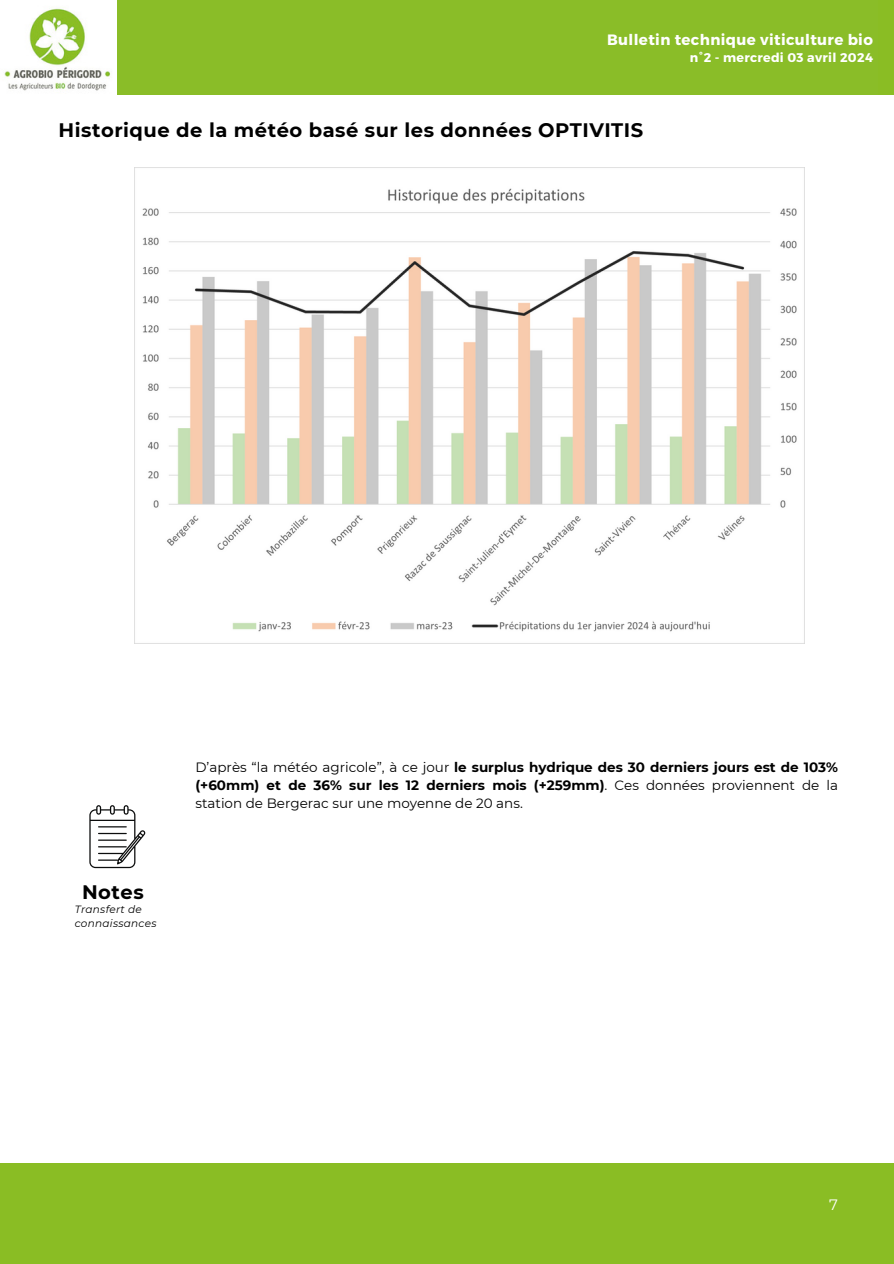
<style>
.page{position:relative;width:894px;height:1264px;background:#fff}
.page>*{position:absolute;margin:0;border:0;box-sizing:border-box;transform-origin:0 0}
.t1{font:700 19.5px "Montserrat";letter-spacing:.025em;color:#000}
.t2{font:700 15px "Montserrat";letter-spacing:.025em;color:#fff}
.t3{font:15px "Montserrat";color:#fff}
.t4{font:13.5px/18px "Montserrat";color:#000;text-align:justify}
.t5{font:700 12.6px "Montserrat";letter-spacing:.025em;color:#fff}
.t6{font:italic 10.5px/14px "Montserrat";letter-spacing:.025em;color:#000}
.s1{font-weight:700}
</style>
<div class="page">
<div style="left:0;top:0;width:893px;height:1263px;background:#8abd24"></div>
<div style="left:0;top:95px;width:893px;height:1066px;background:#fff"></div>
<img style="left:0;top:0;width:117px;height:95px">
<div style="left:117px;top:0;width:760px;height:95px;background:#8abd28"></div>
<svg style="left:89px;top:805px;width:57px;height:63px"></svg>
<img style="left:134px;top:168px;width:670px;height:476px">
<p class="t2" style="left:607px;top:30px;width:267px">Bulletin technique viticulture bio</p>
<p class="t5" style="left:689px;top:49px;width:184px">n°2 - mercredi 03 avril 2024</p>
<h1 class="t1" style="left:59px;top:118px;width:586px">Historique de la météo basé sur les données OPTIVITIS</h1>
<h1 class="t1" style="left:82px;top:880px;width:63px">Notes</h1>
<p class="t6" style="left:75px;top:902px;width:83px">Transfert de connaissances</p>
<p class="t4" style="left:195px;top:758px;width:644px">D’après “la météo agricole”, à ce jour <span class="s1">le surplus hydrique des 30 derniers jours est de 103% (+60mm) et de 36% sur les 12 derniers mois (+259mm)</span>. Ces données proviennent de la station de Bergerac sur une moyenne de 20 ans.</p>
<p class="t3" style="left:828px;top:1195px;width:10px">7</p>
</div>
